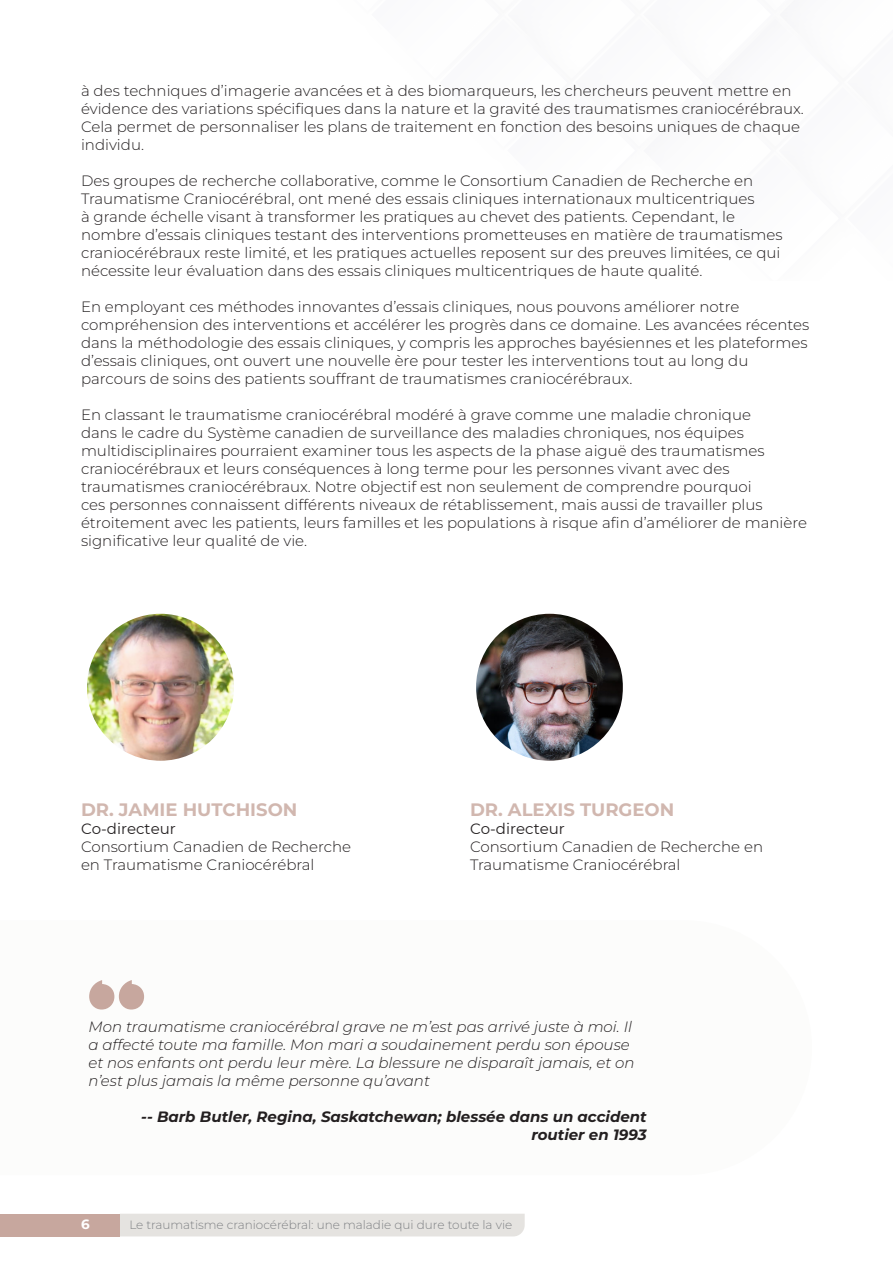
<style>
.page{position:relative;width:893px;height:1263px;background:#fff}
.page>*{position:absolute;margin:0;border:0;box-sizing:border-box;transform-origin:0 0}
.t1{font:111.3px "Bauhaus 93";color:#c7a79e}
.t2{font:700 18px "Montserrat";color:#d1b7af}
.t3{font:300 15px/18px "Montserrat";color:#231f20}
.t4{font:italic 300 15px/18px "Montserrat";color:#231f20}
.t5{font:italic 700 15px/18px "Montserrat";color:#231f20;text-align:right}
.t6{font:700 13.5px "Montserrat";color:#fff}
.t7{font:300 12px "Montserrat";color:#808285}
.s1{font-weight:400}
</style>
<div class="page">
<div style="left:120px;top:1214px;width:405px;height:22px;background:#e5e3e0"></div>
<div style="left:0;top:1214px;width:120px;height:22px;background:#c7a79e"></div>
<img style="left:84px;top:611px;width:153px;height:153px;border-radius:76px">
<div style="left:81px;top:608px;width:159px;height:159px;border:6px solid #fff;border-radius:50%"></div>
<img style="left:477px;top:615px;width:145px;height:145px">
<div style="left:470px;top:608px;width:159px;height:159px;border:6px solid #fff;border-radius:50%"></div>
<p class="t3" style="left:81px;top:81px;width:724px">à des techniques d’imagerie avancées et à des biomarqueurs, les chercheurs peuvent mettre en évidence des variations spécifiques dans la nature et la gravité des traumatismes craniocérébraux.<br>Cela permet de personnaliser les plans de traitement en fonction des besoins uniques de chaque individu.</p>
<p class="t3" style="left:81px;top:171px;width:703px">Des groupes de recherche collaborative, comme le Consortium Canadien de Recherche en Traumatisme Craniocérébral, ont mené des essais cliniques internationaux multicentriques<br>à grande échelle visant à transformer les pratiques au chevet des patients. Cependant, le nombre d’essais cliniques testant des interventions prometteuses en matière de traumatismes craniocérébraux reste limité, et les pratiques actuelles reposent sur des preuves limitées, ce qui nécessite leur évaluation dans des essais cliniques multicentriques de haute qualité.</p>
<p class="t3" style="left:81px;top:297px;width:730px">En employant ces méthodes innovantes d’essais cliniques, nous pouvons améliorer notre compréhension des interventions et accélérer les progrès dans ce domaine. Les avancées récentes dans la méthodologie des essais cliniques, y compris les approches bayésiennes et les plateformes d’essais cliniques, ont ouvert une nouvelle ère pour tester les interventions tout au long du parcours de soins des patients souffrant de traumatismes craniocérébraux.</p>
<p class="t3" style="left:81px;top:405px;width:728px">En classant le traumatisme craniocérébral modéré à grave comme une maladie chronique<br>dans le cadre du Système canadien de surveillance des maladies chroniques, nos équipes multidisciplinaires pourraient examiner tous les aspects de la phase aiguë des traumatismes craniocérébraux et leurs conséquences à long terme pour les personnes vivant avec des traumatismes craniocérébraux. Notre objectif est non seulement de comprendre pourquoi<br>ces personnes connaissent différents niveaux de rétablissement, mais aussi de travailler plus étroitement avec les patients, leurs familles et les populations à risque afin d’améliorer de manière significative leur qualité de vie.</p>
<p class="t2" style="left:81px;top:798px;width:218px">DR. JAMIE HUTCHISON</p>
<p class="t3" style="left:81px;top:819px;width:272px"><span class="s1">Co-directeur<br></span>Consortium Canadien de Recherche en Traumatisme Craniocérébral</p>
<p class="t1" style="left:81px;top:956px;width:73px">“</p>
<p class="t2" style="left:470px;top:798px;width:206px">DR. ALEXIS TURGEON</p>
<p class="t3" style="left:470px;top:819px;width:295px"><span class="s1">Co-directeur<br></span>Consortium Canadien de Recherche en<br>Traumatisme Craniocérébral</p>
<p class="t4" style="left:88px;top:1017px;width:548px">Mon traumatisme craniocérébral grave ne m’est pas arrivé juste à moi. Il a affecté toute ma famille. Mon mari a soudainement perdu son épouse et nos enfants ont perdu leur mère. La blessure ne disparaît jamais, et on n’est plus jamais la même personne qu’avant</p>
<p class="t5" style="left:141px;top:1107px;width:507px">-- Barb Butler, Regina, Saskatchewan; blessée dans un accident routier en 1993</p>
<p class="t6" style="left:81px;top:1215px;width:10px">6</p>
<p class="t7" style="left:129px;top:1216px;width:384px">Le traumatisme craniocérébral: une maladie qui dure toute la vie</p>
</div>
